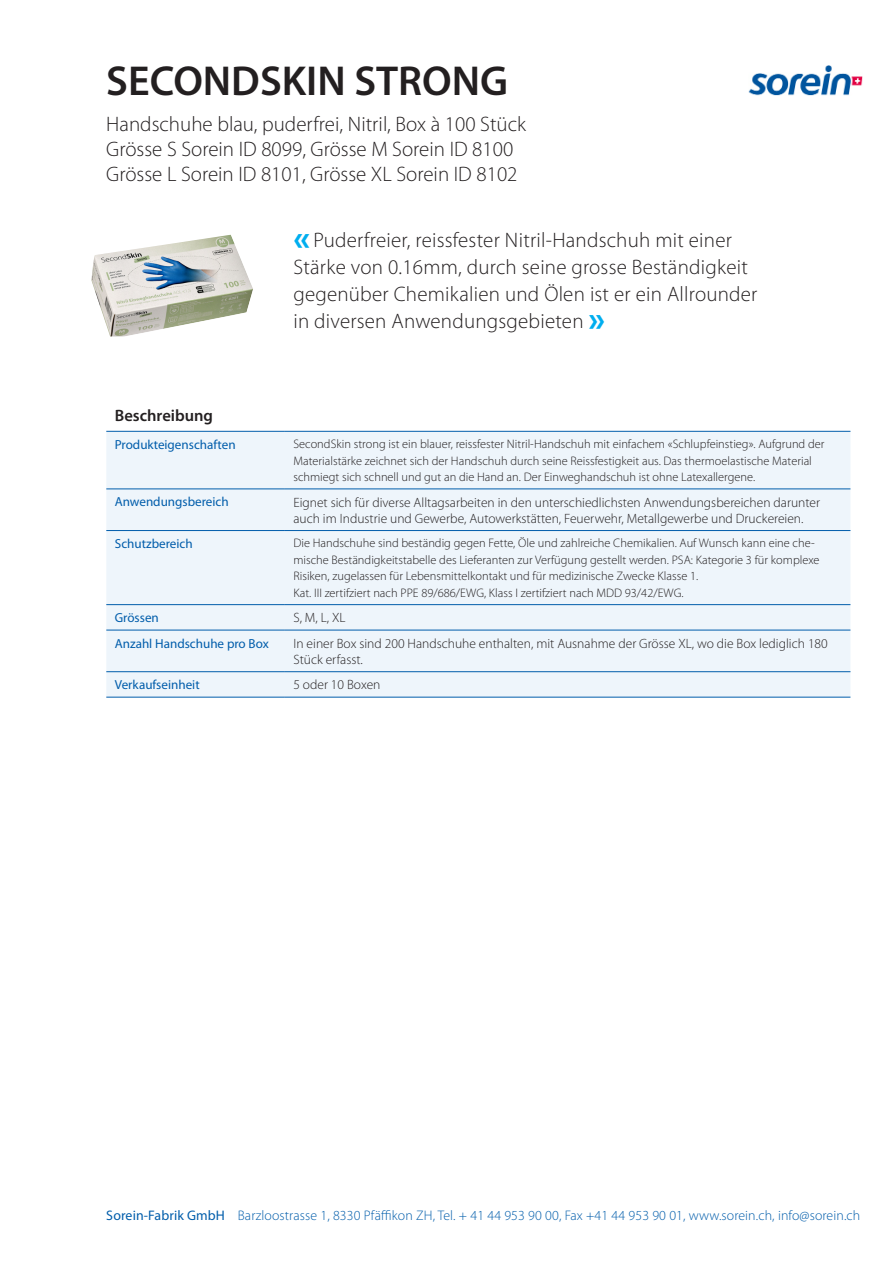
<style>
.page{position:relative;width:893px;height:1263px;background:#fff}
.page>*{position:absolute;margin:0;border:0;box-sizing:border-box;transform-origin:0 0}
._01_Titel_28_sb{font:600 42px "Myriad Pro";color:#231f20}
._05_Quote_14_light{font:300 21px/27px "Myriad Pro";letter-spacing:.01em;color:#231f20}
._02_Produktebezeichn{font:300 21px/25.2px "Myriad Pro";color:#231f20}
._03_Titel_Tab_11_sb{font:600 16.5px "Myriad Pro";color:#231f20}
.t1{font:300 13.8px "Myriad Pro";letter-spacing:.01em;color:#015dab}
._04_Tabelle_9_light{font:300 13.5px/16.2px "Myriad Pro";color:#231f20}
._04_Tabelle_9_sb{font:13.2px "Myriad Pro";color:#015dab}
.agentur_Produktbesch{font:300 12.3px/16.5px "Myriad Pro";color:#231f20}
.s1{font-weight:700;font-size:36px;color:#00aeef}
.s2{font-weight:400}
</style>
<div class="page">
<img style="left:749px;top:66px;width:113px;height:29px">
<div style="left:106px;top:432px;width:744px;height:265px;background:#eef5fb"></div>
<hr style="left:106px;top:431px;width:179px;height:1px;background:#015dab">
<hr style="left:285px;top:431px;width:565px;height:1px;background:#015dab">
<hr style="left:106px;top:489px;width:179px;height:1px;background:#015dab">
<hr style="left:285px;top:489px;width:565px;height:1px;background:#015dab">
<hr style="left:106px;top:530px;width:179px;height:1px;background:#015dab">
<hr style="left:285px;top:530px;width:565px;height:1px;background:#015dab">
<hr style="left:106px;top:604px;width:179px;height:1px;background:#015dab">
<hr style="left:285px;top:604px;width:565px;height:1px;background:#015dab">
<hr style="left:106px;top:630px;width:179px;height:1px;background:#015dab">
<hr style="left:285px;top:630px;width:565px;height:1px;background:#015dab">
<hr style="left:106px;top:671px;width:179px;height:1px;background:#015dab">
<hr style="left:285px;top:671px;width:565px;height:1px;background:#015dab">
<hr style="left:106px;top:697px;width:179px;height:1px;background:#015dab">
<hr style="left:285px;top:697px;width:565px;height:1px;background:#015dab">
<img style="left:91px;top:235px;width:162px;height:101px">
<p class="_01_Titel_28_sb" style="left:106px;top:54px;width:403px">SECONDSKIN STRONG</p>
<p class="_02_Produktebezeichn" style="left:106px;top:111px;width:421px">Handschuhe blau, puderfrei, Nitril, Box à 100 Stück<br>Grösse S Sorein ID 8099, Grösse M Sorein ID 8100<br>Grösse L Sorein ID 8101, Grösse XL Sorein ID 8102</p>
<p class="_05_Quote_14_light" style="left:293px;top:227px;width:466px"><span class="s1">«</span> Puderfreier, reissfester Nitril-Handschuh mit einer Stärke von 0.16mm, durch seine grosse Beständigkeit gegenüber Chemikalien und Ölen ist er ein Allrounder in diversen Anwendungsgebieten <span class="s1">»</span></p>
<p class="_03_Titel_Tab_11_sb" style="left:115px;top:405px;width:100px">Beschreibung</p>
<p class="_04_Tabelle_9_sb" style="left:115px;top:436px;width:122px">Produkteigenschaften</p>
<p class="agentur_Produktbesch" style="left:293px;top:436px;width:533px">SecondSkin strong ist ein blauer, reissfester Nitril-Handschuh mit einfachem «Schlupfeinstieg». Aufgrund der<br>Materialstärke zeichnet sich der Handschuh durch seine Reissfestigkeit aus. Das thermoelastische Material schmiegt sich schnell und gut an die Hand an. Der Einweghandschuh ist ohne Latexallergene.</p>
<p class="_04_Tabelle_9_sb" style="left:115px;top:494px;width:115px">Anwendungsbereich</p>
<p class="_04_Tabelle_9_light" style="left:293px;top:494px;width:528px">Eignet sich für diverse Alltagsarbeiten in den unterschiedlichsten Anwendungsbereichen darunter auch im Industrie und Gewerbe, Autowerkstätten, Feuerwehr, Metallgewerbe und Druckereien.</p>
<p class="_04_Tabelle_9_sb" style="left:115px;top:535px;width:79px">Schutzbereich</p>
<p class="agentur_Produktbesch" style="left:293px;top:535px;width:528px">Die Handschuhe sind beständig gegen Fette, Öle und zahlreiche Chemikalien. Auf Wunsch kann eine che&shy;mische Beständigkeitstabelle des Lieferanten zur Verfügung gestellt werden. PSA: Kategorie 3 für komplexe<br>Risiken, zugelassen für Lebensmittelkontakt und für medizinische Zwecke Klasse 1.</p>
<p class="agentur_Produktbesch" style="left:293px;top:584px;width:392px">Kat. III zertifziert nach PPE 89/686/EWG, Klass I zertifziert nach MDD 93/42/EWG.</p>
<p class="_04_Tabelle_9_sb" style="left:115px;top:609px;width:46px">Grössen</p>
<p class="_04_Tabelle_9_light" style="left:293px;top:610px;width:54px">S, M, L, XL</p>
<p class="_04_Tabelle_9_sb" style="left:115px;top:635px;width:156px">Anzahl Handschuhe pro Box</p>
<p class="_04_Tabelle_9_light" style="left:293px;top:635px;width:536px">In einer Box sind 200 Handschuhe enthalten, mit Ausnahme der Grösse XL, wo die Box lediglich 180<br>Stück erfasst.</p>
<p class="_04_Tabelle_9_sb" style="left:115px;top:677px;width:86px">Verkaufseinheit</p>
<p class="_04_Tabelle_9_light" style="left:293px;top:677px;width:89px">5 oder 10 Boxen</p>
<p class="t1" style="left:106px;top:1207px;width:755px"><span class="s2">Sorein-Fabrik GmbH</span> Barzloostrasse 1, 8330 Pfäffikon ZH, Tel. + 41 44 953 90 00, Fax +41 44 953 90 01, www.sorein.ch, info@sorein.ch</p>
</div>
